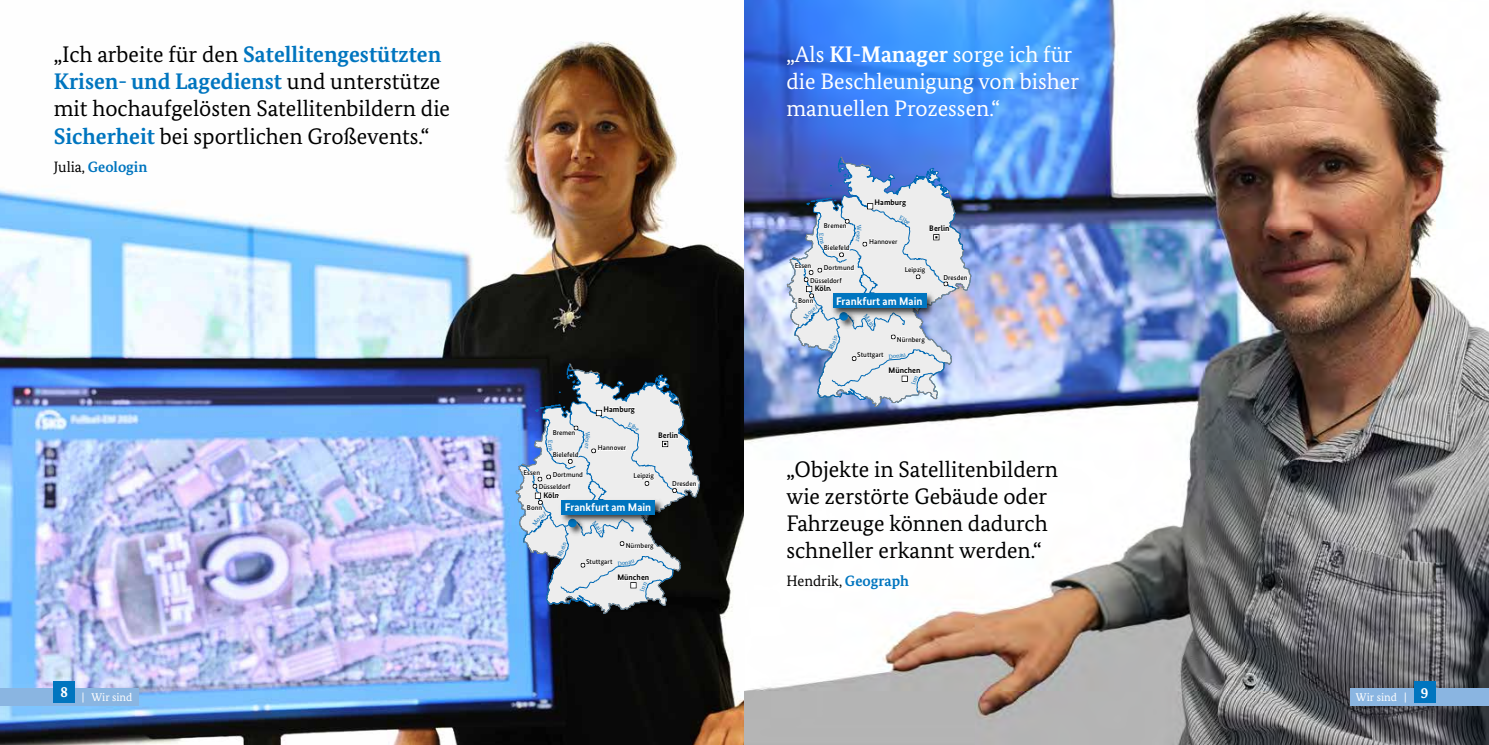
<style>
.page{position:relative;width:1489px;height:745px;background:#fff}
.page>*{position:absolute;margin:0;border:0;box-sizing:border-box;transform-origin:0 0}
.Mitarbeiter_Statement{font:22.5px/27px "Bundes Serif";color:#000}
.Mitarbeiter_Statement-2{font:22.5px/27px "Bundes Serif";color:#fff}
.Mitarbeiter{font:15px "Bundes Serif";color:#000}
.Mitarbeiter-2{font:700 15px "Bundes Serif";color:#0075bf}
.t1{font:700 15px "Bundes Serif";color:#fff}
.t2{font:11.25px "Bundes Serif";color:#fff}
.t3{font:700 11.12px "Bundes Sans";color:#fff}
.t4{font:700 8.12px "Bundes Sans";color:#000}
.t5{font:500 7.12px/12.4px "Bundes Sans";color:#000}
.s1{font-weight:700;color:#0075bf}
.s2{font-weight:400;color:#000}
.s3{font-weight:700}
</style>
<div class="page">
<img style="left:0;top:0;width:1488px;height:744px">
<svg style="left:516px;top:364px;width:184px;height:25px;background:#232b37"></svg>
<svg style="left:568px;top:362px;width:32px;height:13px"></svg>
<div style="left:1349px;top:687px;width:139px;height:18px;background:#8ab5e1"></div>
<div style="left:0;top:687px;width:138px;height:18px;background:#8ab5e1"></div>
<svg style="left:787px;top:157px;width:184px;height:25px;background:#5479d3"></svg>
<svg style="left:839px;top:156px;width:32px;height:12px"></svg>
<div style="left:54px;top:680px;width:21px;height:22px;background:#0075bf"></div>
<div style="left:1413px;top:680px;width:22px;height:22px;background:#0075bf"></div>
<svg style="left:515px;top:389px;width:185px;height:225px;background:#9dacbb"></svg>
<img style="left:786px;top:182px;width:185px;height:225px">
<p class="Mitarbeiter_Statement" style="left:54px;top:41px;width:398px">„Ich arbeite für den <span class="s1">Satellitengestützten Krisen- und Lagedienst</span> und unterstütze mit hochaufgelösten Satellitenbildern die <span class="s1">Sicherheit</span> bei sportlichen Großevents.“</p>
<p class="Mitarbeiter-2" style="left:54px;top:158px;width:95px"><span class="s2">Julia,</span> Geologin</p>
<p class="t5" style="left:552px;top:425px;width:24px">Bremen</p>
<p class="t5" style="left:552px;top:448px;width:27px">Bielefeld</p>
<p class="t4" style="left:603px;top:403px;width:33px">Hamburg</p>
<p class="t5" style="left:598px;top:441px;width:30px">Hannover</p>
<p class="t4" style="left:658px;top:430px;width:22px">Berlin</p>
<p class="t5" style="left:523px;top:466px;width:18px">Essen</p>
<p class="t5" style="left:539px;top:468px;width:46px;text-indent:14px">Dortmund<br>Düsseldorf</p>
<p class="t5" style="left:527px;top:501px;width:17px">Bonn</p>
<p class="t5" style="left:633px;top:469px;width:22px">Leipzig</p>
<p class="t3" style="left:565px;top:500px;width:88px">Frankfurt am Main</p>
<p class="t4" style="left:543px;top:489px;width:17px">Köln</p>
<p class="t5" style="left:586px;top:555px;width:28px">Stuttgart</p>
<p class="t5" style="left:625px;top:539px;width:30px">Nürnberg</p>
<p class="t4" style="left:617px;top:572px;width:33px">München</p>
<p class="t5" style="left:672px;top:477px;width:26px">Dresden</p>
<p class="Mitarbeiter_Statement-2" style="left:786px;top:41px;width:294px">„Als <span class="s3">KI-Manager</span> sorge ich für die Beschleunigung von bisher manuellen Prozessen.“</p>
<p class="t5" style="left:823px;top:219px;width:24px">Bremen</p>
<p class="t5" style="left:823px;top:241px;width:27px">Bielefeld</p>
<p class="t4" style="left:874px;top:197px;width:33px">Hamburg</p>
<p class="t5" style="left:869px;top:235px;width:30px">Hannover</p>
<p class="t4" style="left:929px;top:223px;width:22px">Berlin</p>
<p class="t5" style="left:794px;top:259px;width:18px">Essen</p>
<p class="t5" style="left:810px;top:261px;width:46px;text-indent:14px">Dortmund<br>Düsseldorf</p>
<p class="t5" style="left:798px;top:294px;width:17px">Bonn</p>
<p class="t5" style="left:904px;top:263px;width:22px">Leipzig</p>
<p class="t3" style="left:836px;top:294px;width:88px">Frankfurt am Main</p>
<p class="t4" style="left:814px;top:283px;width:17px">Köln</p>
<p class="t5" style="left:857px;top:348px;width:28px">Stuttgart</p>
<p class="t5" style="left:896px;top:333px;width:30px">Nürnberg</p>
<p class="t4" style="left:888px;top:365px;width:33px">München</p>
<p class="t5" style="left:943px;top:271px;width:26px">Dresden</p>
<p class="Mitarbeiter_Statement" style="left:786px;top:455px;width:273px">„Objekte in Satellitenbildern wie zerstörte Gebäude oder<br>Fahrzeuge können dadurch schneller erkannt werden.“</p>
<p class="Mitarbeiter" style="left:786px;top:571px;width:124px">Hendrik, <span class="s1">Geograph</span></p>
<p class="t1" style="left:61px;top:682px;width:9px">8</p>
<p class="t2" style="left:1355px;top:689px;width:74px">Wir sind | <sup>9</sup></p>
<p class="t2" style="left:82px;top:690px;width:52px">| Wir sind</p>
</div>
